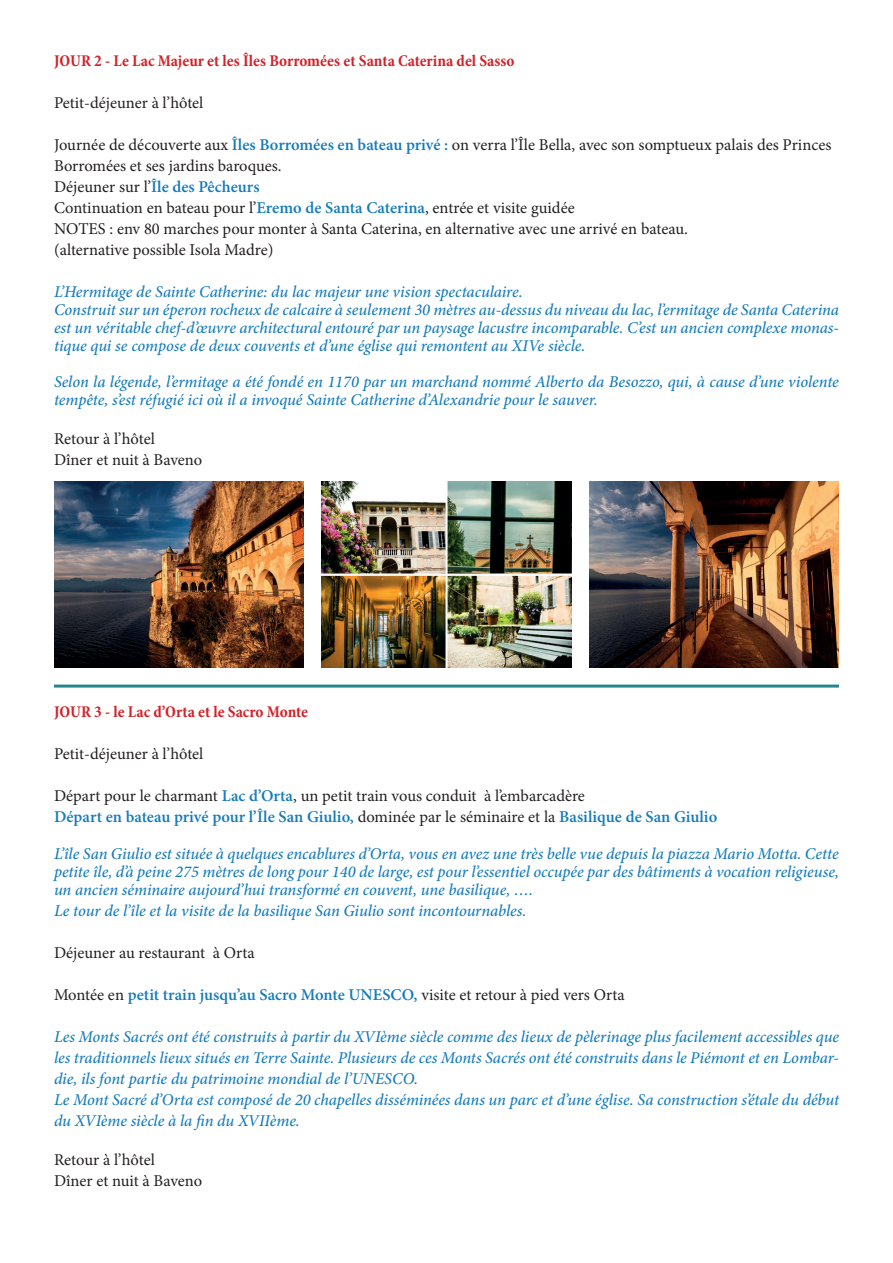
<style>
.page{position:relative;width:893px;height:1263px;background:#fff}
.page>*{position:absolute;margin:0;border:0;box-sizing:border-box;transform-origin:0 0}
.t1{font:italic 500 16.5px/18px "Minion Pro";letter-spacing:-.005em;color:#157cba}
.t2{font:16.5px/21px "Minion Pro";color:#231f20}
.t3{font:700 condensed 16.5px "Minion Pro";color:#d1232a}
.s1{font-weight:600;color:#157cba}
</style>
<div class="page">
<img style="left:54px;top:482px;width:250px;height:186px">
<img style="left:322px;top:482px;width:249px;height:186px">
<img style="left:589px;top:482px;width:250px;height:186px">
<hr style="left:54px;top:684px;width:785px;height:3px;background:#25858b">
<p class="t3" style="left:54px;top:49px;width:462px">JOUR 2 - Le Lac Majeur et les Îles Borromées et Santa Caterina del Sasso</p>
<p class="t2" style="left:54px;top:92px;width:151px">Petit-déjeuner à l’hôtel</p>
<p class="t2" style="left:54px;top:134px;width:779px">Journée de découverte aux <span class="s1">Îles Borromées en bateau privé :</span> on verra l’Île Bella, avec son somptueux palais des Princes Borromées et ses jardins baroques.<br>Déjeuner sur l’<span class="s1">Île des Pêcheurs<br></span>Continuation en bateau pour l’<span class="s1">Eremo de Santa Caterina</span>, entrée et visite guidée<br>NOTES : env 80 marches pour monter à Santa Caterina, en alternative avec une arrivé en bateau.<br>(alternative possible Isola Madre)</p>
<p class="t1" style="left:54px;top:283px;width:787px">L’Hermitage de Sainte Catherine: du lac majeur une vision spectaculaire.<br>Construit sur un éperon rocheux de calcaire à seulement 30 mètres au-dessus du niveau du lac, l’ermitage de Santa Caterina est un véritable chef-d’œuvre architectural entouré par un paysage lacustre incomparable. C’est un ancien complexe monas&shy;tique qui se compose de deux couvents et d’une église qui remontent au XIVe siècle.</p>
<p class="t1" style="left:54px;top:373px;width:786px">Selon la légende, l’ermitage a été fondé en 1170 par un marchand nommé Alberto da Besozzo, qui, à cause d’une violente tempête, s’est réfugié ici où il a invoqué Sainte Catherine d’Alexandrie pour le sauver.</p>
<p class="t2" style="left:54px;top:428px;width:150px">Retour à l’hôtel<br>Dîner et nuit à Baveno</p>
<p class="t3" style="left:54px;top:700px;width:256px">JOUR 3 - le Lac d’Orta et le Sacro Monte</p>
<p class="t2" style="left:54px;top:743px;width:151px">Petit-déjeuner à l’hôtel</p>
<p class="t2" style="left:54px;top:785px;width:665px">Départ pour le charmant <span class="s1">Lac d’Orta</span>, un petit train vous conduit à l’embarcadère<br><span class="s1">Départ en bateau privé pour l’Île San Giulio,</span> dominée par le séminaire et la <span class="s1">Basilique de San Giulio</span></p>
<p class="t1" style="left:54px;top:845px;width:786px;text-align:justify">L’île San Giulio est située à quelques encablures d’Orta, vous en avez une très belle vue depuis la piazza Mario Motta. Cette petite île, d’à peine 275 mètres de long pour 140 de large, est pour l’essentiel occupée par des bâtiments à vocation religieuse, un ancien séminaire aujourd’hui transformé en couvent, une basilique, ….</p>
<p class="t1" style="left:54px;top:902px;width:474px">Le tour de l’île et la visite de la basilique San Giulio sont incontournables.</p>
<p class="t2" style="left:54px;top:942px;width:202px">Déjeuner au restaurant à Orta</p>
<p class="t2" style="left:54px;top:984px;width:572px">Montée en <span class="s1">petit train jusqu’au Sacro Monte UNESCO,</span> visite et retour à pied vers Orta</p>
<p class="t1" style="left:54px;top:1026px;width:787px;line-height:21px">Les Monts Sacrés ont été construits à partir du XVIème siècle comme des lieux de pèlerinage plus facilement accessibles que les traditionnels lieux situés en Terre Sainte. Plusieurs de ces Monts Sacrés ont été construits dans le Piémont et en Lombar&shy;die, ils font partie du patrimoine mondial de l’UNESCO.<br>Le Mont Sacré d’Orta est composé de 20 chapelles disséminées dans un parc et d’une église. Sa construction s’étale du début du XVIème siècle à la fin du XVIIème.</p>
<p class="t2" style="left:54px;top:1149px;width:150px">Retour à l’hôtel<br>Dîner et nuit à Baveno</p>
</div>
